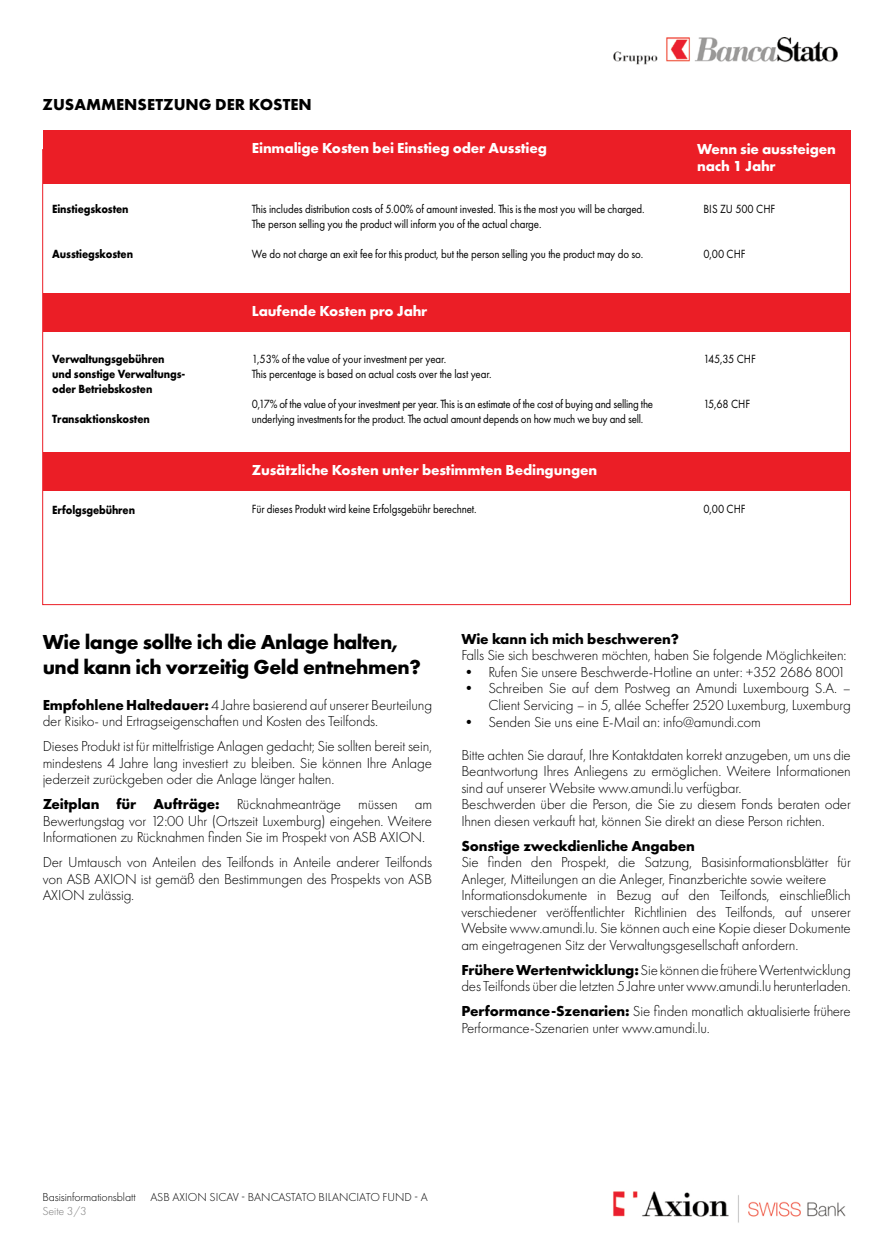
<style>
.page{position:relative;width:893px;height:1255px;background:#fff}
.page>*{position:absolute;margin:0;border:0;box-sizing:border-box;transform-origin:0 0}
.t1{font:700 21px/25.2px "Futura PT";letter-spacing:-.02em;color:#000}
.t2{font:700 16.5px "Futura PT";color:#000}
.t3{font:300 15px/16.5px "Futura PT";letter-spacing:-.01em;color:#000}
.t4{font:700 15px/16.5px "Futura PT";letter-spacing:-.01em;color:#fff}
.t5{font:700 15px "Futura PT";letter-spacing:-.01em;color:#000}
.t6{font:12.3px/15px "Futura PT";letter-spacing:-.01em;color:#000;scale:.89 1}
.t7{font:700 12.3px/15px "Futura PT";letter-spacing:-.01em;color:#000;scale:.89 1}
.t8{font:300 12px "Futura PT";letter-spacing:-.01em;color:#000}
.t9{font:300 12px "Futura PT";letter-spacing:-.01em;color:#7a7a7a}
.s1{font-weight:700}
</style>
<div class="page">
<img style="left:613px;top:1191px;width:233px;height:31px">
<img style="left:613px;top:37px;width:225px;height:28px">
<div style="left:43px;top:130px;width:807px;height:54px;background:#eb1e26"></div>
<div style="left:43px;top:293px;width:807px;height:39px;background:#eb1e26"></div>
<div style="left:43px;top:452px;width:807px;height:39px;background:#eb1e26"></div>
<p class="t2" style="left:43px;top:94px;width:271px">ZUSAMMENSETZUNG DER KOSTEN</p>
<p class="t4" style="left:252px;top:140px;width:297px">Einmalige Kosten bei Einstieg oder Ausstieg</p>
<p class="t4" style="left:697px;top:140px;width:140px">Wenn sie aussteigen nach 1 Jahr</p>
<p class="t7" style="left:52px;top:201px;width:87px">Einstiegskosten</p>
<p class="t7" style="left:52px;top:246px;width:92px">Ausstiegskosten</p>
<p class="t6" style="left:252px;top:201px;width:443px">This includes distribution costs of 5.00% of amount invested. This is the most you will be charged.</p>
<p class="t6" style="left:252px;top:216px;width:327px">The person selling you the product will inform you of the actual charge.</p>
<p class="t6" style="left:252px;top:246px;width:441px">We do not charge an exit fee for this product, but the person selling you the product may do so.</p>
<p class="t6" style="left:703px;top:201px;width:82px">BIS ZU 500 CHF</p>
<p class="t6" style="left:703px;top:246px;width:49px">0,00 CHF</p>
<p class="t4" style="left:252px;top:302px;width:177px">Laufende Kosten pro Jahr</p>
<p class="t7" style="left:52px;top:351px;width:151px">Verwaltungsgebühren und sonstige Verwaltungs&shy;oder Betriebskosten</p>
<p class="t7" style="left:52px;top:411px;width:111px">Transaktionskosten</p>
<p class="t6" style="left:252px;top:351px;width:220px">1,53% of the value of your investment per year.</p>
<p class="t6" style="left:252px;top:366px;width:271px">This percentage is based on actual costs over the last year.</p>
<p class="t6" style="left:252px;top:396px;width:452px">0,17% of the value of your investment per year. This is an estimate of the cost of buying and selling the underlying investments for the product. The actual amount depends on how much we buy and sell.</p>
<p class="t6" style="left:703px;top:351px;width:60px">145,35 CHF</p>
<p class="t6" style="left:703px;top:396px;width:54px">15,68 CHF</p>
<p class="t4" style="left:252px;top:461px;width:347px">Zusätzliche Kosten unter bestimmten Bedingungen</p>
<p class="t7" style="left:52px;top:501px;width:95px">Erfolgsgebühren</p>
<p class="t6" style="left:252px;top:501px;width:254px">Für dieses Produkt wird keine Erfolgsgebühr berechnet.</p>
<p class="t6" style="left:703px;top:501px;width:49px">0,00 CHF</p>
<h1 class="t1" style="left:43px;top:628px;width:380px">Wie lange sollte ich die Anlage halten, und kann ich vorzeitig Geld entnehmen?</h1>
<p class="t5" style="left:461px;top:629px;width:219px">Wie kann ich mich beschweren?</p>
<p class="t3" style="left:461px;top:647px;width:387px">Falls Sie sich beschweren möchten, haben Sie folgende Möglichkeiten:</p>
<p class="t3" style="left:461px;top:663px;width:386px">• Rufen Sie unsere Beschwerde-Hotline an unter: +352 2686 8001</p>
<p class="t3" style="left:461px;top:680px;width:391px;text-align:right">• Schreiben Sie auf dem Postweg an Amundi Luxembourg S.A. –<br>Client Servicing – in 5, allée Scheffer 2520 Luxemburg, Luxemburg</p>
<p class="t3" style="left:461px;top:713px;width:301px">• Senden Sie uns eine E-Mail an: info@amundi.com</p>
<p class="t3" style="left:461px;top:746px;width:391px">Bitte achten Sie darauf, Ihre Kontaktdaten korrekt anzugeben, um uns die Beantwortung Ihres Anliegens zu ermöglichen. Weitere Informationen sind auf unserer Website www.amundi.lu verfügbar.<br>Beschwerden über die Person, die Sie zu diesem Fonds beraten oder Ihnen diesen verkauft hat, können Sie direkt an diese Person richten.</p>
<p class="t5" style="left:461px;top:835px;width:235px">Sonstige zweckdienliche Angaben</p>
<p class="t3" style="left:461px;top:853px;width:391px">Sie finden den Prospekt, die Satzung, Basisinformationsblätter für Anleger, Mitteilungen an die Anleger, Finanzberichte sowie weitere Informationsdokumente in Bezug auf den Teilfonds, einschließlich verschiedener veröffentlichter Richtlinien des Teilfonds, auf unserer Website www.amundi.lu. Sie können auch eine Kopie dieser Dokumente am eingetragenen Sitz der Verwaltungsgesellschaft anfordern.</p>
<p class="t3" style="left:461px;top:961px;width:391px"><span class="s1">Frühere Wertentwicklung:</span> Sie können die frühere Wertentwicklung des Teilfonds über die letzten 5 Jahre unter www.amundi.lu herunterladen.</p>
<p class="t3" style="left:461px;top:1003px;width:391px"><span class="s1">Performance-Szenarien:</span> Sie finden monatlich aktualisierte frühere<br>Performance-Szenarien unter www.amundi.lu.</p>
<p class="t3" style="left:43px;top:696px;width:391px"><span class="s1">Empfohlene Haltedauer:</span> 4 Jahre basierend auf unserer Beurteilung der Risiko- und Ertragseigenschaften und Kosten des Teilfonds.</p>
<p class="t3" style="left:43px;top:738px;width:391px;text-align:justify">Dieses Produkt ist für mittelfristige Anlagen gedacht; Sie sollten bereit sein, mindestens 4 Jahre lang investiert zu bleiben. Sie können Ihre Anlage jederzeit zurückgeben oder die Anlage länger halten.</p>
<p class="t3" style="left:43px;top:796px;width:391px;text-align:justify"><span class="s1">Zeitplan für Aufträge:</span> Rücknahmeanträge müssen am Bewertungstag vor 12:00 Uhr (Ortszeit Luxemburg) eingehen. Weitere Informationen zu Rücknahmen finden Sie im Prospekt von ASB AXION.</p>
<p class="t3" style="left:43px;top:854px;width:391px;text-align:justify">Der Umtausch von Anteilen des Teilfonds in Anteile anderer Teilfonds von ASB AXION ist gemäß den Bestimmungen des Prospekts von ASB AXION zulässig.</p>
<p class="t8" style="left:43px;top:1190px;width:95px">Basisinformationsblatt</p>
<p class="t9" style="left:43px;top:1204px;width:46px">Seite 3/3</p>
<p class="t8" style="left:151px;top:1190px;width:279px">ASB AXION SICAV - BANCASTATO BILANCIATO FUND - A</p>
</div>
